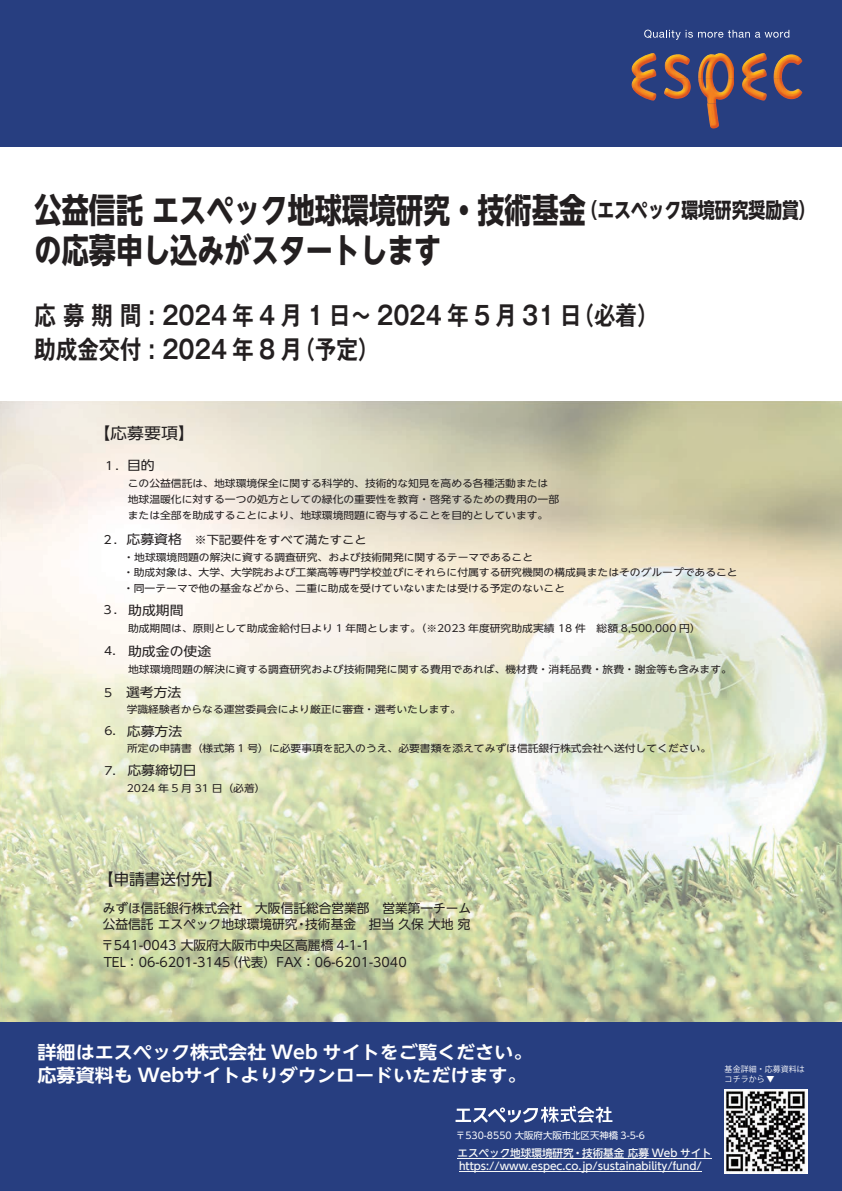
<style>
.page{position:relative;width:842px;height:1191px;background:#fff}
.page>*{position:absolute;margin:0;border:0;box-sizing:border-box;transform-origin:0 0}
.t1{font:700 33.9px/40px "UD Shin Go NT Pro";color:#231f20;scale:.8 1}
.t2{font:700 25.4px/33.9px "Gothic MB101 Pr 6 De";color:#231f20;scale:.84 1}
.t3{font:700 18px/22.3px "UD Shin Go NT Pro De";color:#fff;scale:1.06 1}
.t4{font:15.5px "UD Shin Go NT Pro";color:#231f20}
.t5{font:15.5px "UD Shin Go NT Pro";color:#231f20;scale:1.09 1}
.t6{font:12.7px/15.5px "UD Shin Go NT Pro";color:#231f20}
.t7{font:12.7px "UD Shin Go NT Pro";color:#231f20;scale:1.09 1}
.t8{font:11.3px "UD Shin Go NT Pro";color:#231f20;scale:1.09 1}
.t9{font:500 10.6px/12.5px "UD Shin Go NT Pro";color:#f6f7f7}
.t10{font:9.9px/15.5px "UD Shin Go NT Pro";color:#231f20;scale:1.09 1}
.t11{font:9.4px "UD Shin Go NT Pro";color:#fff}
.t12{font:8px/10px "Koz Go Pr 6 N";color:#fff}
.s1{font-size:21px}
.s2{font-size:12.7px}
.s3{font-size:11.3px}
</style>
<div class="page">
<div style="left:1px;top:0;width:841px;height:146px;background:#273e80"></div>
<img style="left:0;top:401px;width:842px;height:621px">
<div style="left:0;top:1022px;width:842px;height:169px;background:#273e80"></div>
<img style="left:725px;top:1089px;width:83px;height:84px">
<svg style="left:455px;top:1105px;width:157px;height:17px"></svg>
<svg style="left:644px;top:30px;width:145px;height:10px"></svg>
<img style="left:632px;top:53px;width:170px;height:25px">
<img style="left:632px;top:78px;width:102px;height:25px">
<img style="left:742px;top:78px;width:60px;height:23px">
<img style="left:707px;top:103px;width:12px;height:26px">
<hr style="left:457px;top:1158px;width:255px;height:1px;background:#f6f7f7">
<hr style="left:459px;top:1171px;width:243px;height:1px;background:#f6f7f7">
<h1 class="t1" style="left:35px;top:190px;width:978px">公益信託 エスペック地球環境研究・技術基金<span class="s1">（エスペック環境研究奨励賞）</span>の応募申し込みがスタートします</h1>
<h2 class="t2" style="left:35px;top:298px;width:744px">応 募 期 間 : 2024 年 4 月 1 日～ 2024 年 5 月 31 日（必着）助成金交付 : 2024 年 8 月（予定）</h2>
<h3 class="t5" style="left:93px;top:420px;width:95px">【応募要項】</h3>
<p class="t8" style="left:103px;top:456px;width:49px">１. <span class="s2">目的</span></p>
<p class="t10" style="left:128px;top:475px;width:397px">この公益信託は、地球環境保全に関する科学的、技術的な知見を高める各種活動または地球温暖化に対する一つの処方としての緑化の重要性を教育・啓発するための費用の一部または全部を助成することにより、地球環境問題に寄与することを目的としています。</p>
<p class="t10" style="left:123px;top:550px;width:565px;line-height:15.2px">・地球環境問題の解決に資する調査研究、および技術開発に関するテーマであること<br>・助成対象は、大学、大学院および工業高等専門学校並びにそれらに付属する研究機関の構成員またはそのグループであること・同一テーマで他の基金などから、二重に助成を受けていないまたは受ける予定のないこと</p>
<p class="t10" style="left:128px;top:620px;width:527px">助成期間は、原則として助成金給付日より 1 年間とします。（※2023 年度研究助成実績 18 件　総額 8,500,000 円）</p>
<p class="t10" style="left:128px;top:661px;width:555px">地球環境問題の解決に資する調査研究および技術開発に関する費用であれば、機材費・消耗品費・旅費・謝金等も含みます。</p>
<p class="t10" style="left:127px;top:700px;width:308px">学識経験者からなる運営委員会により厳正に審査・選考いたします。</p>
<p class="t8" style="left:101px;top:530px;width:245px">２. <span class="s2">応募資格</span>　※下記要件をすべて満たすこと</p>
<p class="t7" style="left:101px;top:600px;width:77px"><span class="s3">３.</span> 助成期間</p>
<p class="t7" style="left:104px;top:641px;width:100px"><span class="s3">4.</span> 助成金の使途</p>
<p class="t7" style="left:104px;top:682px;width:72px"><span class="s3">5　</span>選考方法</p>
<p class="t7" style="left:104px;top:720px;width:73px"><span class="s3">6．</span> 応募方法</p>
<p class="t8" style="left:104px;top:736px;width:24px">　　</p>
<p class="t7" style="left:104px;top:760px;width:86px"><span class="s3">7．</span> 応募締切日</p>
<p class="t8" style="left:104px;top:776px;width:24px">　　</p>
<p class="t10" style="left:127px;top:739px;width:537px">所定の申請書（様式第 1 号）に必要事項を記入のうえ、必要書類を添えてみずほ信託銀行株式会社へ送付してください。</p>
<p class="t10" style="left:127px;top:780px;width:129px">2024 年 5 月 31 日（必着）</p>
<h3 class="t4" style="left:98px;top:867px;width:126px">【申請書送付先】</h3>
<p class="t6" style="left:103px;top:900px;width:370px">みずほ信託銀行株式会社　大阪信託総合営業部　営業第一チーム公益信託 エスペック地球環境研究・技術基金　担当 久保 大地 宛</p>
<p class="t6" style="left:101px;top:936px;width:307px;line-height:16.9px">〒541-0043 大阪府大阪市中央区高麗橋 4-1-1<br>TEL：06-6201-3145（代表）FAX：06-6201-3040</p>
<h3 class="t3" style="left:38px;top:1041px;width:468px">詳細はエスペック株式会社 Web サイトをご覧ください。応募資料も Webサイトよりダウンロードいただけます。</h3>
<p class="t12" style="left:725px;top:1063px;width:81px">基金詳細・応募資料はコチラから ▼</p>
<p class="t11" style="left:456px;top:1128px;width:191px">〒530-8550 大阪府大阪市北区天神橋 3-5-6</p>
<p class="t9" style="left:457px;top:1146px;width:256px">エスペック地球環境研究・技術基金 応募 Web サイトhttps://www.espec.co.jp/sustainability/fund/</p>
</div>
